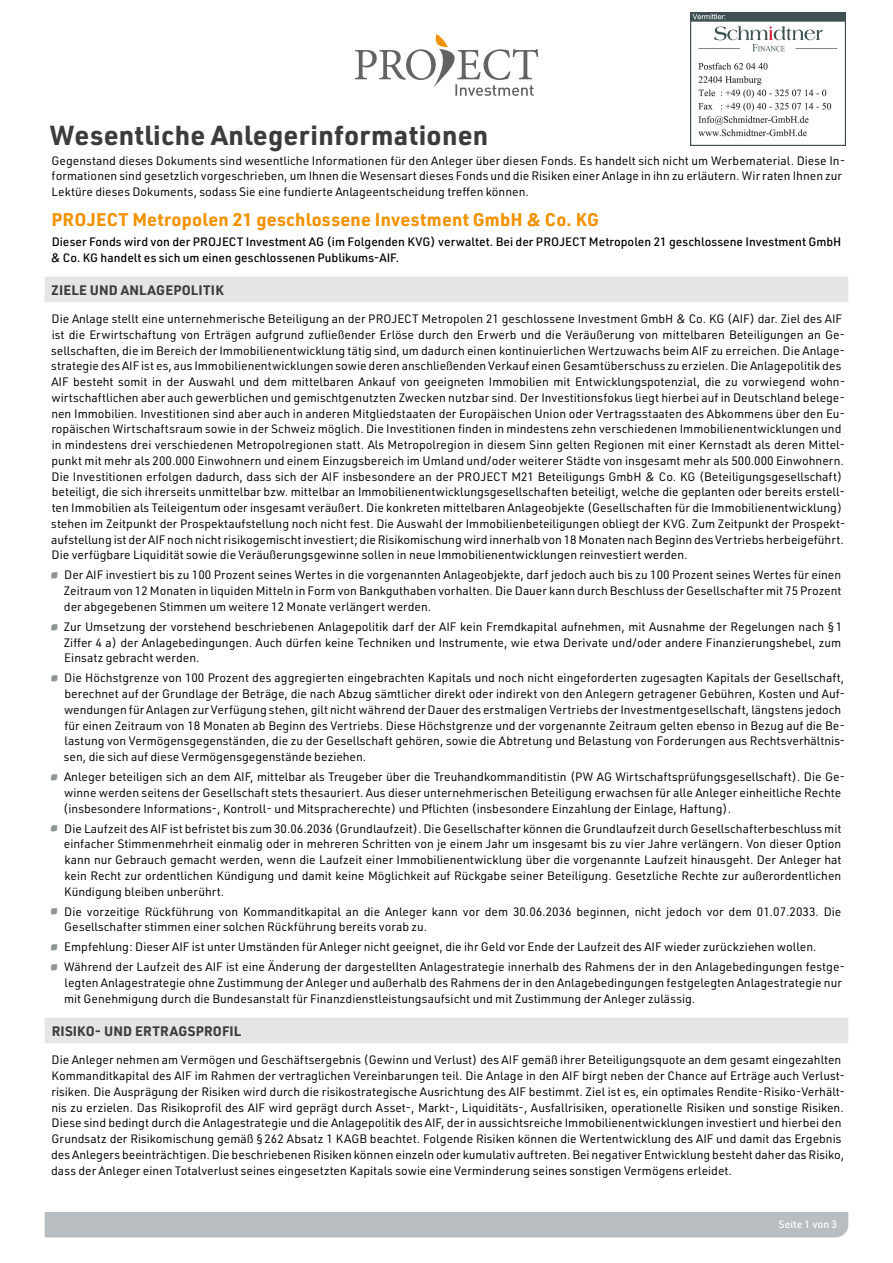
<style>
.page{position:relative;width:893px;height:1263px;background:#fff}
.page>*{position:absolute;margin:0;border:0;box-sizing:border-box;transform-origin:0 0}
.t1{font:700 27px "URWDIN";letter-spacing:.01em;color:#3c3c3b}
.t2{font:700 18px "URWDIN";letter-spacing:.01em;color:#f39200}
.t3{font:700 13.5px "URWDIN";letter-spacing:.01em;color:#3c3c3b}
.t4{font:12px/15.8px "URWDIN";color:#000}
.t5{font:500 12px/15.8px "URWDIN";color:#000}
.t6{font:500 10.5px "URWDIN";color:#fff}
.s1{font-family:"PROJECT";color:#8d9498}
</style>
<div class="page">
<svg style="left:355px;top:34px;width:183px;height:62px"></svg>
<div style="left:45px;top:1212px;width:803px;height:25px;background:#b8bdc1"></div>
<div style="left:45px;top:277px;width:803px;height:25px;background:#e3e5e7"></div>
<div style="left:45px;top:1018px;width:803px;height:25px;background:#e3e5e7"></div>
<img style="left:691px;top:13px;width:155px;height:132px">
<h1 class="t1" style="left:50px;top:116px;width:440px">Wesentliche Anlegerinformationen</h1>
<p class="t4" style="left:52px;top:152px;width:795px">Gegenstand dieses Dokuments sind wesentliche Informationen für den Anleger über diesen Fonds. Es handelt sich nicht um Werbematerial. Diese In&shy;formationen sind gesetzlich vorgeschrieben, um Ihnen die Wesensart dieses Fonds und die Risiken einer Anlage in ihn zu erläutern. Wir raten Ihnen zur<br>Lektüre dieses Dokuments, sodass Sie eine fundierte Anlageentscheidung treffen können.</p>
<h2 class="t2" style="left:51px;top:207px;width:549px">PROJECT Metropolen 21 geschlossene Investment GmbH &amp; Co. KG</h2>
<p class="t5" style="left:51px;top:234px;width:792px">Dieser Fonds wird von der PROJECT Investment AG (im Folgenden KVG) verwaltet. Bei der PROJECT Metropolen 21 geschlossene Investment GmbH &amp; Co. KG handelt es sich um einen geschlossenen Publikums-AIF.</p>
<p class="t3" style="left:51px;top:281px;width:174px">ZIELE UND ANLAGEPOLITIK</p>
<p class="t4" style="left:51px;top:311px;width:796px">Die Anlage stellt eine unternehmerische Beteiligung an der PROJECT Metropolen 21 geschlossene Investment GmbH &amp; Co. KG (AIF) dar. Ziel des AIF ist die Erwirtschaftung von Erträgen aufgrund zufließender Erlöse durch den Erwerb und die Veräußerung von mittelbaren Beteiligungen an Ge&shy;sellschaften, die im Bereich der Immobilienentwicklung tätig sind, um dadurch einen kontinuierlichen Wertzuwachs beim AIF zu erreichen. Die Anlage&shy;strategie des AIF ist es, aus Immobilienentwicklungen sowie deren anschließenden Verkauf einen Gesamtüberschuss zu erzielen. Die Anlagepolitik des AIF besteht somit in der Auswahl und dem mittelbaren Ankauf von geeigneten Immobilien mit Entwicklungspotenzial, die zu vorwiegend wohn&shy;wirtschaftlichen aber auch gewerblichen und gemischtgenutzten Zwecken nutzbar sind. Der Investitionsfokus liegt hierbei auf in Deutschland belege&shy;nen Immobilien. Investitionen sind aber auch in anderen Mitgliedstaaten der Europäischen Union oder Vertragsstaaten des Abkommens über den Eu&shy;ropäischen Wirtschaftsraum sowie in der Schweiz möglich. Die Investitionen finden in mindestens zehn verschiedenen Immobilienentwicklungen und in mindestens drei verschiedenen Metropolregionen statt. Als Metropolregion in diesem Sinn gelten Regionen mit einer Kernstadt als deren Mittel&shy;punkt mit mehr als 200.000 Einwohnern und einem Einzugsbereich im Umland und/oder weiterer Städte von insgesamt mehr als 500.000 Einwohnern.<br>Die Investitionen erfolgen dadurch, dass sich der AIF insbesondere an der PROJECT M21 Beteiligungs GmbH &amp; Co. KG (Beteiligungsgesellschaft) beteiligt, die sich ihrerseits unmittelbar bzw. mittelbar an Immobilienentwicklungsgesellschaften beteiligt, welche die geplanten oder bereits erstell&shy;ten Immobilien als Teileigentum oder insgesamt veräußert. Die konkreten mittelbaren Anlageobjekte (Gesellschaften für die Immobilienentwicklung) stehen im Zeitpunkt der Prospektaufstellung noch nicht fest. Die Auswahl der Immobilienbeteiligungen obliegt der KVG. Zum Zeitpunkt der Prospekt&shy;aufstellung ist der AIF noch nicht risikogemischt investiert; die Risikomischung wird innerhalb von 18 Monaten nach Beginn des Vertriebs herbeigeführt.<br>Die verfügbare Liquidität sowie die Veräußerungsgewinne sollen in neue Immobilienentwicklungen reinvestiert werden.</p>
<p class="t4" style="left:64px;top:567px;width:779px;text-align:justify;text-indent:-13px"><span class="s1">a</span> Der AIF investiert bis zu 100 Prozent seines Wertes in die vorgenannten Anlageobjekte, darf jedoch auch bis zu 100 Prozent seines Wertes für einen Zeitraum von 12 Monaten in liquiden Mitteln in Form von Bankguthaben vorhalten. Die Dauer kann durch Beschluss der Gesellschafter mit 75 Prozent der abgegebenen Stimmen um weitere 12 Monate verlängert werden.</p>
<p class="t4" style="left:64px;top:618px;width:780px;text-align:justify;text-indent:-13px"><span class="s1">a</span> Zur Umsetzung der vorstehend beschriebenen Anlagepolitik darf der AIF kein Fremdkapital aufnehmen, mit Ausnahme der Regelungen nach § 1<br>Ziffer 4 a) der Anlagebedingungen. Auch dürfen keine Techniken und Instrumente, wie etwa Derivate und/oder andere Finanzierungshebel, zum Einsatz gebracht werden.</p>
<p class="t4" style="left:64px;top:670px;width:783px;text-indent:-13px"><span class="s1">a</span> Die Höchstgrenze von 100 Prozent des aggregierten eingebrachten Kapitals und noch nicht eingeforderten zugesagten Kapitals der Gesellschaft, berechnet auf der Grundlage der Beträge, die nach Abzug sämtlicher direkt oder indirekt von den Anlegern getragener Gebühren, Kosten und Auf&shy;wendungen für Anlagen zur Verfügung stehen, gilt nicht während der Dauer des erstmaligen Vertriebs der Investmentgesellschaft, längstens jedoch für einen Zeitraum von 18 Monaten ab Beginn des Vertriebs. Diese Höchstgrenze und der vorgenannte Zeitraum gelten ebenso in Bezug auf die Be&shy;lastung von Vermögensgegenständen, die zu der Gesellschaft gehören, sowie die Abtretung und Belastung von Forderungen aus Rechtsverhältnis&shy;sen, die sich auf diese Vermögensgegenstände beziehen.</p>
<p class="t4" style="left:63px;top:769px;width:784px;text-indent:-12px"><span class="s1">a</span> Anleger beteiligen sich an dem AIF, mittelbar als Treugeber über die Treuhandkommanditistin (PW AG Wirtschaftsprüfungsgesellschaft). Die Ge&shy;winne werden seitens der Gesellschaft stets thesauriert. Aus dieser unternehmerischen Beteiligung erwachsen für alle Anleger einheitliche Rechte (insbesondere Informations-, Kontroll- und Mitspracherechte) und Pflichten (insbesondere Einzahlung der Einlage, Haftung).</p>
<p class="t4" style="left:64px;top:820px;width:779px;text-align:justify;text-indent:-13px"><span class="s1">a</span> Die Laufzeit des AIF ist befristet bis zum 30.06.2036 (Grundlaufzeit). Die Gesellschafter können die Grundlaufzeit durch Gesellschafterbeschluss mit einfacher Stimmenmehrheit einmalig oder in mehreren Schritten von je einem Jahr um insgesamt bis zu vier Jahre verlängern. Von dieser Option kann nur Gebrauch gemacht werden, wenn die Laufzeit einer Immobilienentwicklung über die vorgenannte Laufzeit hinausgeht. Der Anleger hat kein Recht zur ordentlichen Kündigung und damit keine Möglichkeit auf Rückgabe seiner Beteiligung. Gesetzliche Rechte zur außerordentlichen Kündigung bleiben unberührt.</p>
<p class="t4" style="left:64px;top:903px;width:779px;text-indent:-13px"><span class="s1">a</span> Die vorzeitige Rückführung von Kommanditkapital an die Anleger kann vor dem 30.06.2036 beginnen, nicht jedoch vor dem 01.07.2033. Die<br>Gesellschafter stimmen einer solchen Rückführung bereits vorab zu.</p>
<p class="t4" style="left:51px;top:937px;width:796px;line-height:20px"><span class="s1">a</span> Empfehlung: Dieser AIF ist unter Umständen für Anleger nicht geeignet, die ihr Geld vor Ende der Laufzeit des AIF wieder zurückziehen wollen.<br><span class="s1">a</span> Während der Laufzeit des AIF ist eine Änderung der dargestellten Anlagestrategie innerhalb des Rahmens der in den Anlagebedingungen festge-</p>
<p class="t4" style="left:64px;top:975px;width:779px">legten Anlagestrategie ohne Zustimmung der Anleger und außerhalb des Rahmens der in den Anlagebedingungen festgelegten Anlagestrategie nur mit Genehmigung durch die Bundesanstalt für Finanzdienstleistungsaufsicht und mit Zustimmung der Anleger zulässig.</p>
<p class="t3" style="left:52px;top:1022px;width:191px">RISIKO- UND ERTRAGSPROFIL</p>
<p class="t4" style="left:51px;top:1052px;width:796px">Die Anleger nehmen am Vermögen und Geschäftsergebnis (Gewinn und Verlust) des AIF gemäß ihrer Beteiligungsquote an dem gesamt eingezahlten Kommanditkapital des AIF im Rahmen der vertraglichen Vereinbarungen teil. Die Anlage in den AIF birgt neben der Chance auf Erträge auch Verlust&shy;risiken. Die Ausprägung der Risiken wird durch die risikostrategische Ausrichtung des AIF bestimmt. Ziel ist es, ein optimales Rendite-Risiko-Verhält&shy;nis zu erzielen. Das Risikoprofil des AIF wird geprägt durch Asset-, Markt-, Liquiditäts-, Ausfallrisiken, operationelle Risiken und sonstige Risiken.<br>Diese sind bedingt durch die Anlagestrategie und die Anlagepolitik des AIF, der in aussichtsreiche Immobilienentwicklungen investiert und hierbei den Grundsatz der Risikomischung gemäß § 262 Absatz 1 KAGB beachtet. Folgende Risiken können die Wertentwicklung des AIF und damit das Ergebnis des Anlegers beeinträchtigen. Die beschriebenen Risiken können einzeln oder kumulativ auftreten. Bei negativer Entwicklung besteht daher das Risiko, dass der Anleger einen Totalverlust seines eingesetzten Kapitals sowie eine Verminderung seines sonstigen Vermögens erleidet.</p>
<p class="t6" style="left:778px;top:1217px;width:60px">Seite 1 von 3</p>
</div>
